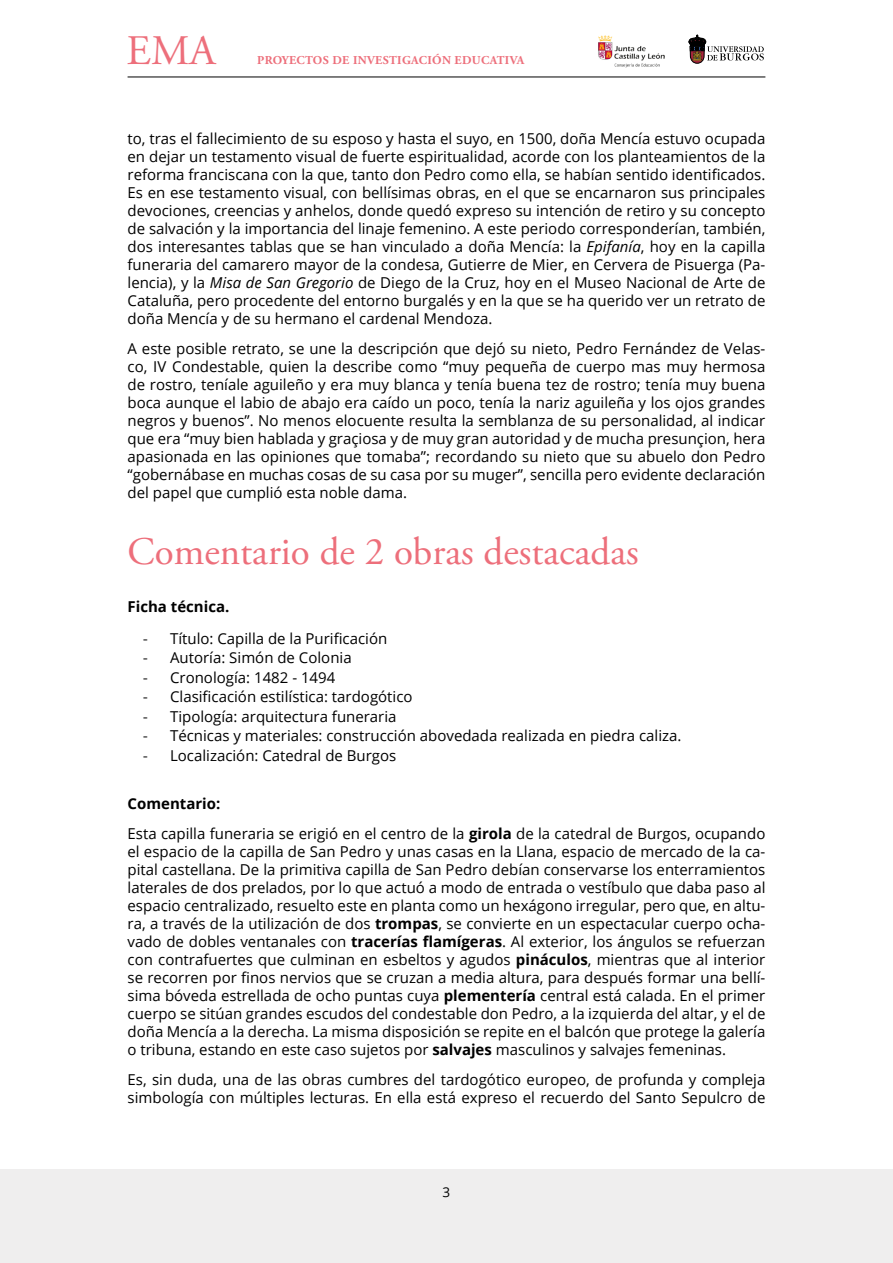
<style>
.page{position:relative;width:893px;height:1263px;background:#fff}
.page>*{position:absolute;margin:0;border:0;box-sizing:border-box;transform-origin:0 0}
.t1{font:42px "Adobe Garamond Pro";color:#ed6f7b}
.t2{font:39px "Adobe Garamond Pro";color:#ed6f7b}
.t3{font:15px/18px "Open Sans";color:#000;text-align:justify}
.t4{font:700 15px "Open Sans";color:#000}
.t5{font:13.5px "Open Sans";color:#000}
.t6{font:700 12px "Adobe Garamond Pro";letter-spacing:.03em;color:#ed6f7b}
.s1{font-style:italic}
.s2{font-family:"Myriad Pro"}
.s3{font-weight:700}
</style>
<div class="page">
<div style="left:0;top:1169px;width:893px;height:94px;background:#efeeee"></div>
<svg style="left:689px;top:35px;width:75px;height:28px"></svg>
<img style="left:598px;top:35px;width:67px;height:33px">
<hr style="left:128px;top:77px;width:637px;height:1px;background:#000">
<h1 class="t1" style="left:126px;top:26px;width:90px">EMA</h1>
<p class="t6" style="left:257px;top:53px;width:269px">PROYECTOS DE INVESTIGACIÓN EDUCATIVA</p>
<p class="t3" style="left:128px;top:129px;width:639px">to, tras el fallecimiento de su esposo y hasta el suyo, en 1500, doña Mencía estuvo ocupada en dejar un testamento visual de fuerte espiritualidad, acorde con los planteamientos de la reforma franciscana con la que, tanto don Pedro como ella, se habían sentido identificados.<br>Es en ese testamento visual, con bellísimas obras, en el que se encarnaron sus principales devociones, creencias y anhelos, donde quedó expreso su intención de retiro y su concepto de salvación y la importancia del linaje femenino. A este periodo corresponderían, también, dos interesantes tablas que se han vinculado a doña Mencía: la <span class="s1">Epifanía</span>, hoy en la capilla funeraria del camarero mayor de la condesa, Gutierre de Mier, en Cervera de Pisuerga (Pa&shy;lencia), y la <span class="s1">Misa de San Gregorio</span> de Diego de la Cruz, hoy en el Museo Nacional de Arte de Cataluña, pero procedente del entorno burgalés y en la que se ha querido ver un retrato de doña Mencía y de su hermano el cardenal Mendoza.</p>
<p class="t3" style="left:128px;top:339px;width:639px">A este posible retrato, se une la descripción que dejó su nieto, Pedro Fernández de Velas&shy;co, IV Condestable, quien la describe como “muy pequeña de cuerpo mas muy hermosa de rostro, teníale aguileño y era muy blanca y tenía buena tez de rostro; tenía muy buena boca aunque el labio de abajo era caído un poco, tenía la nariz aguileña y los ojos grandes negros y buenos”. No menos elocuente resulta la semblanza de su personalidad, al indicar que era “muy bien hablada y graçiosa y de muy gran autoridad y de mucha presunçion, hera apasionada en las opiniones que tomaba”; recordando su nieto que su abuelo don Pedro “gobernábase en muchas cosas de su casa por su muger”, sencilla pero evidente declaración del papel que cumplió esta noble dama.</p>
<h2 class="t2" style="left:128px;top:528px;width:513px">Comentario de 2 obras destacadas</h2>
<p class="t4" style="left:128px;top:596px;width:103px">Ficha técnica.</p>
<p class="t3" style="left:143px;top:629px;width:246px"><span class="s2">-</span> Título: Capilla de la Purificación</p>
<p class="t3" style="left:143px;top:648px;width:210px"><span class="s2">-</span> Autoría: Simón de Colonia</p>
<p class="t3" style="left:143px;top:668px;width:194px"><span class="s2">-</span> Cronología: 1482 - 1494</p>
<p class="t3" style="left:143px;top:687px;width:271px"><span class="s2">-</span> Clasificación estilística: tardogótico</p>
<p class="t3" style="left:143px;top:707px;width:255px"><span class="s2">-</span> Tipología: arquitectura funeraria</p>
<p class="t3" style="left:143px;top:726px;width:540px"><span class="s2">-</span> Técnicas y materiales: construcción abovedada realizada en piedra caliza.</p>
<p class="t3" style="left:143px;top:746px;width:255px"><span class="s2">-</span> Localización: Catedral de Burgos</p>
<p class="t3" style="left:128px;top:788px;width:639px;line-height:30px"><span class="s3">Comentario:<br></span>Esta capilla funeraria se erigió en el centro de la <span class="s3">girola</span> de la catedral de Burgos, ocupando</p>
<p class="t3" style="left:128px;top:842px;width:639px">el espacio de la capilla de San Pedro y unas casas en la Llana, espacio de mercado de la ca&shy;pital castellana. De la primitiva capilla de San Pedro debían conservarse los enterramientos laterales de dos prelados, por lo que actuó a modo de entrada o vestíbulo que daba paso al espacio centralizado, resuelto este en planta como un hexágono irregular, pero que, en altu&shy;ra, a través de la utilización de dos <span class="s3">trompas</span>, se convierte en un espectacular cuerpo ocha&shy;vado de dobles ventanales con <span class="s3">tracerías flamígeras</span>. Al exterior, los ángulos se refuerzan con contrafuertes que culminan en esbeltos y agudos <span class="s3">pináculos</span>, mientras que al interior se recorren por finos nervios que se cruzan a media altura, para después formar una bellí&shy;sima bóveda estrellada de ocho puntas cuya <span class="s3">plementería</span> central está calada. En el primer cuerpo se sitúan grandes escudos del condestable don Pedro, a la izquierda del altar, y el de doña Mencía a la derecha. La misma disposición se repite en el balcón que protege la galería o tribuna, estando en este caso sujetos por <span class="s3">salvajes</span> masculinos y salvajes femeninas.</p>
<p class="t3" style="left:128px;top:1070px;width:639px">Es, sin duda, una de las obras cumbres del tardogótico europeo, de profunda y compleja simbología con múltiples lecturas. En ella está expreso el recuerdo del Santo Sepulcro de</p>
<p class="t5" style="left:443px;top:1182px;width:9px">3</p>
</div>
